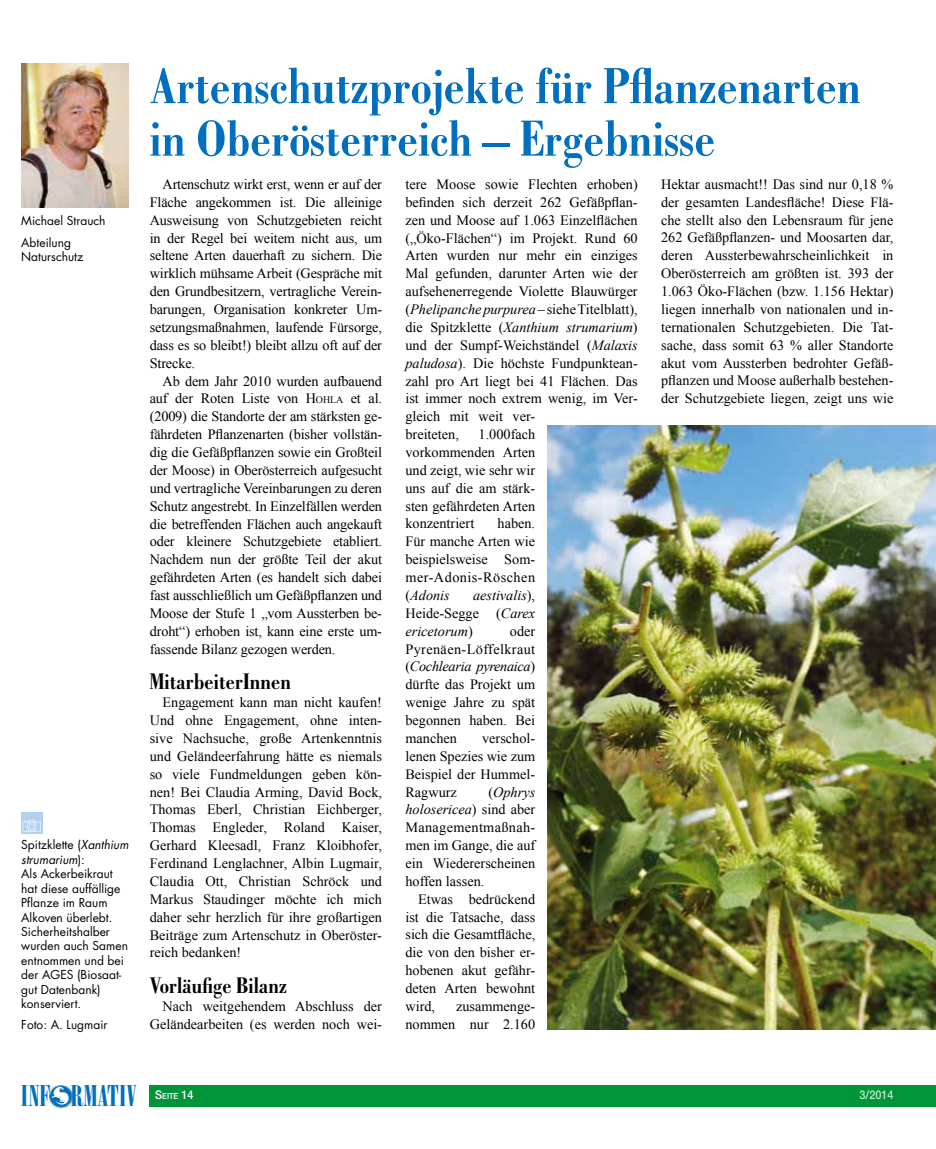
<style>
.page{position:relative;width:936px;height:1149px;background:#fff}
.page>*{position:absolute;margin:0;border:0;box-sizing:border-box;transform-origin:0 0}
.t1{font:700 condensed 54px/52.5px "Bodoni";color:#006fbe}
.t2{font:28.95px "Bodoni Poster Compressed";color:#006fbe}
.t3{font:700 condensed 24px "Bodoni";color:#000}
.t4{font:14.25px/17.9px "Times New Roman";color:#000;text-align:justify}
.t5{font:italic 14.25px/17.9px "Times New Roman";color:#000;text-align:justify}
.t6{font:12px/14.4px "Futura";color:#000}
.t7{font:500 12px "Helvetica Neue LT Std";color:#c3eac6;scale:.9 1}
.t8{font:500 8.4px "Helvetica Neue LT Std";color:#fff;scale:.9 1}
.s1{font-style:italic}
.s2{font-style:inherit}
.s3{font-size:10.05px}
.s4{font-style:normal}
.s5{font-size:12px}
</style>
<div class="page">
<div style="left:150px;top:1084px;width:785px;height:22px;background:#009539"></div>
<div style="left:50px;top:1085px;width:24px;height:23px;background:#000;opacity:.3"></div>
<img style="left:49px;top:1084px;width:24px;height:23px">
<svg style="left:52px;top:1086px;width:17px;height:18px"></svg>
<img style="left:21px;top:64px;width:107px;height:143px">
<div style="left:21px;top:812px;width:22px;height:21px;background:linear-gradient(to right,#b0d2f0,#b0d2f0)"></div>
<svg style="left:23px;top:819px;width:18px;height:12px"></svg>
<img style="left:548px;top:425px;width:387px;height:604px">
<p class="t6" style="left:21px;top:209px;width:86px;line-height:21.9px">Michael Strauch<br>Abteilung</p>
<p class="t6" style="left:21px;top:249px;width:64px">Naturschutz</p>
<p class="t6" style="left:21px;top:837px;width:109px">Spitzklette (<span class="s1">Xanthium strumarium</span>):<br>Als Ackerbeikraut hat diese auffällige<br>Pflanze im Raum<br>Alkoven überlebt.<br>Sicherheitshalber wurden auch Samen entnommen und bei der AGES (Biosaat&shy;gut Datenbank) konserviert.</p>
<p class="t6" style="left:21px;top:1017px;width:88px">Foto: A. Lugmair</p>
<h1 class="t1" style="left:150px;top:61px;width:712px">Artenschutzprojekte für Pflanzenarten in Oberösterreich – Ergebnisse</h1>
<p class="t4" style="left:150px;top:175px;width:234px;text-indent:13px">Artenschutz wirkt erst, wenn er auf der Fläche angekommen ist. Die alleinige Ausweisung von Schutzgebieten reicht in der Regel bei weitem nicht aus, um seltene Arten dauerhaft zu sichern. Die wirklich mühsame Arbeit (Gespräche mit den Grundbesitzern, vertragliche Verein&shy;barungen, Organisation konkreter Um&shy;setzungsmaßnahmen, laufende Fürsorge, dass es so bleibt!) bleibt allzu oft auf der Strecke.</p>
<p class="t4" style="left:150px;top:371px;width:234px;text-indent:13px">Ab dem Jahr 2010 wurden aufbauend auf der Roten Liste von <span class="s2">H</span><span class="s3">ohla</span> et al. (2009) die Standorte der am stärksten ge&shy;fährdeten Pflanzenarten (bisher vollstän&shy;dig die Gefäßpflanzen sowie ein Großteil der Moose) in Oberösterreich aufgesucht und vertragliche Vereinbarungen zu deren Schutz angestrebt. In Einzelfällen werden die betreffenden Flächen auch angekauft oder kleinere Schutzgebiete etabliert.<br>Nachdem nun der größte Teil der akut gefährdeten Arten (es handelt sich dabei fast ausschließlich um Gefäßpflanzen und Moose der Stufe 1 „vom Aussterben be&shy;droht“) erhoben ist, kann eine erste um&shy;fassende Bilanz gezogen werden.</p>
<h3 class="t3" style="left:150px;top:668px;width:143px">MitarbeiterInnen</h3>
<p class="t4" style="left:150px;top:693px;width:234px;text-indent:13px">Engagement kann man nicht kaufen!<br>Und ohne Engagement, ohne inten&shy;sive Nachsuche, große Artenkenntnis und Geländeerfahrung hätte es niemals so viele Fundmeldungen geben kön&shy;nen! Bei Claudia Arming, David Bock, Thomas Eberl, Christian Eichberger, Thomas Engleder, Roland Kaiser, Gerhard Kleesadl, Franz Kloibhofer, Ferdinand Lenglachner, Albin Lugmair, Claudia Ott, Christian Schröck und Markus Staudinger möchte ich mich daher sehr herzlich für ihre großartigen Beiträge zum Artenschutz in Oberöster&shy;reich bedanken!</p>
<h3 class="t3" style="left:150px;top:972px;width:139px">Vorläufige Bilanz</h3>
<p class="t4" style="left:150px;top:996px;width:234px;text-align:right">Nach weitgehendem Abschluss der<br>Geländearbeiten (es werden noch wei-</p>
<p class="t4" style="left:405px;top:175px;width:234px;text-align:left">tere Moose sowie Flechten erhoben) befinden sich derzeit 262 Gefäßpflan&shy;zen und Moose auf 1.063 Einzelflächen („Öko-Flächen“) im Projekt. Rund 60<br>Arten wurden nur mehr ein einziges Mal gefunden, darunter Arten wie der aufsehenerregende Violette Blauwürger (<span class="s1">Phelipanche purpurea</span> – siehe Titelblatt), die Spitzklette (<span class="s1">Xanthium strumarium</span>) und der Sumpf-Weichständel (<span class="s1">Malaxis paludosa</span>). Die höchste Fundpunktean&shy;zahl pro Art liegt bei 41 Flächen. Das ist immer noch extrem wenig, im Ver&shy;gleich mit weit ver-<br>breiteten,</p>
<p class="t4" style="left:405px;top:425px;width:131px;text-indent:73px">1.000fach vorkommenden Arten und zeigt, wie sehr wir uns auf die am stärk&shy;sten gefährdeten Arten konzentriert</p>
<p class="t4" style="left:405px;top:514px;width:131px;text-indent:92px">haben.<br>Für manche Arten wie beispielsweise Som&shy;mer-Adonis-Röschen (<span class="s1">Adonis</span></p>
<p class="t5" style="left:405px;top:585px;width:131px;text-indent:68px">aestivalis<span class="s4">), Heide-Segge (</span>Carex ericetorum<span class="s4">)</span></p>
<p class="t4" style="left:405px;top:621px;width:131px;text-indent:104px">oder Pyrenäen-Löffelkraut (<span class="s1">Cochlearia pyrenaica</span>) dürfte das Projekt um wenige Jahre zu spät begonnen haben. Bei manchen</p>
<p class="t4" style="left:405px;top:728px;width:131px;text-indent:77px">verschol&shy;lenen Spezies wie zum Beispiel der Hummel-Ragwurz</p>
<p class="t4" style="left:405px;top:782px;width:131px;text-indent:83px">(<span class="s1">Ophrys holosericea</span>) sind aber Managementmaßnah&shy;men im Gange, die auf ein Wiedererscheinen hoffen lassen.</p>
<p class="t4" style="left:405px;top:889px;width:131px;text-indent:13px">Etwas bedrückend ist die Tatsache, dass sich die Gesamtfläche, die von den bisher er&shy;hobenen akut gefähr&shy;deten Arten bewohnt wird,</p>
<p class="t4" style="left:405px;top:996px;width:131px;text-align:right">zusammenge&shy;nommen nur 2.160</p>
<p class="t4" style="left:661px;top:175px;width:234px">Hektar ausmacht!! Das sind nur 0,18 % der gesamten Landesfläche! Diese Flä&shy;che stellt also den Lebensraum für jene 262 Gefäßpflanzen- und Moosarten dar, deren Aussterbewahrscheinlichkeit in Oberösterreich am größten ist. 393 der 1.063 Öko-Flächen (bzw. 1.156 Hektar) liegen innerhalb von nationalen und in&shy;ternationalen Schutzgebieten. Die Tat&shy;sache, dass somit 63 % aller Standorte akut vom Aussterben bedrohter Gefäß&shy;pflanzen und Moose außerhalb bestehen&shy;der Schutzgebiete liegen, zeigt uns wie</p>
<h2 class="t2" style="left:20px;top:1078px;width:117px">INF RMATIV</h2>
<p class="t8" style="left:155px;top:1091px;width:44px"><span class="s5">S</span>eite <span class="s5">14</span></p>
<p class="t7" style="left:859px;top:1087px;width:39px">3/2014</p>
</div>
